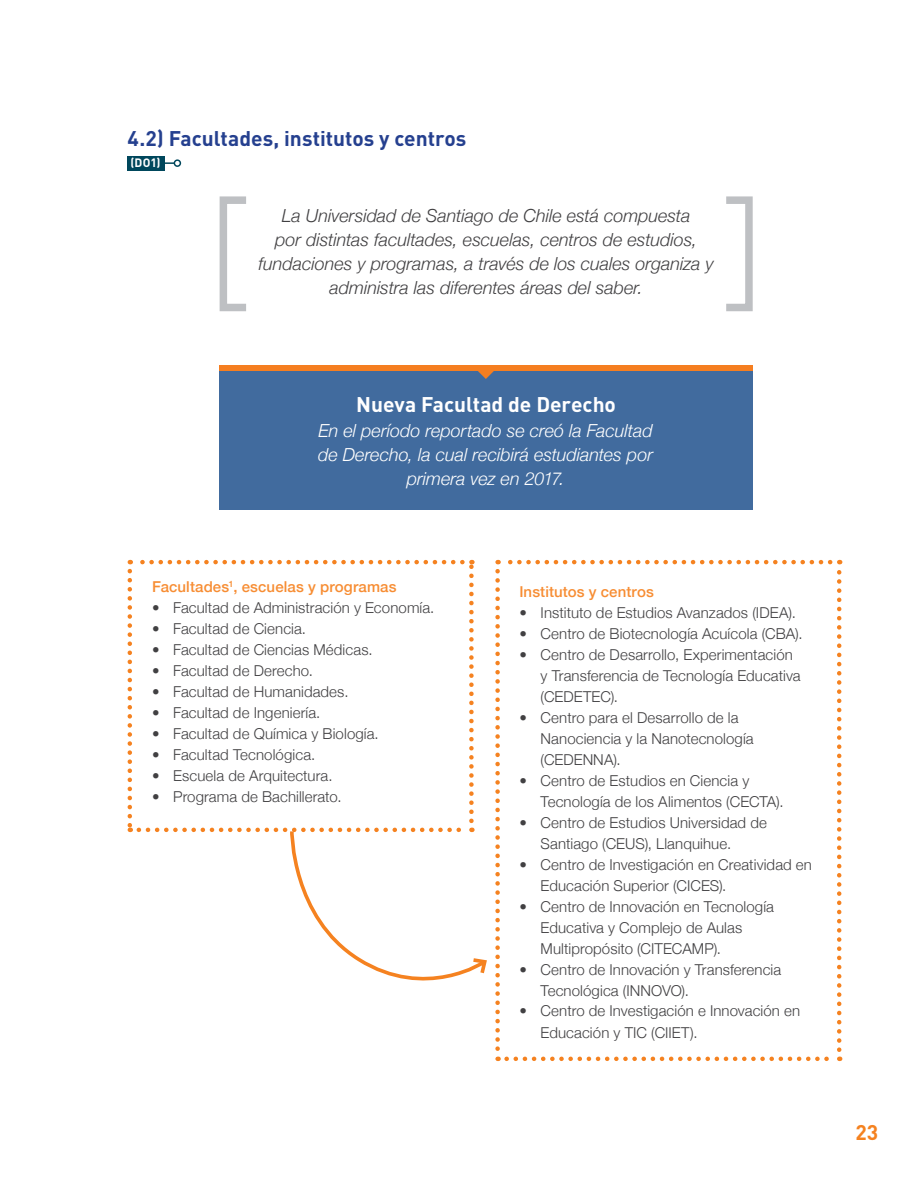
<style>
.page{position:relative;width:918px;height:1188px;background:#fff}
.page>*{position:absolute;margin:0;border:0;box-sizing:border-box;transform-origin:0 0}
.t1{font:700 21px "DIN";color:#25408f}
.t2{font:700 21px "DIN";letter-spacing:-.005em;color:#fff}
.t3{font:700 21px "DIN";color:#f58220}
.t4{font:italic 300 18px/24px "Helvetica Neue";color:#414042;text-align:center}
.t5{font:italic 300 18px/24px "Helvetica Neue";color:#fff;text-align:center}
.t6{font:300 15px/21px "Helvetica Neue";letter-spacing:.005em;color:#414042}
.t7{font:500 15px "Helvetica Neue";letter-spacing:.01em;color:#f78d33}
.t8{font:700 12px "DIN";color:#fff}
</style>
<div class="page">
<div style="left:220px;top:370px;width:533px;height:140px;background:#416b9e"></div>
<div style="left:128px;top:156px;width:37px;height:14px;background:#00475c"></div>
<svg style="left:165px;top:162px;width:9px;height:2px"></svg>
<div style="left:174px;top:159px;width:7px;height:8px;border:2px solid #00475c;border-radius:50%"></div>
<div style="left:220px;top:196px;width:30px;height:115px;border:8px solid #bec0c3"></div>
<div style="left:722px;top:196px;width:31px;height:115px;border:8px solid #bec0c3"></div>
<svg style="left:128px;top:571px;width:4px;height:261px"></svg>
<svg style="left:469px;top:560px;width:5px;height:261px"></svg>
<svg style="left:130px;top:560px;width:332px;height:4px"></svg>
<svg style="left:495px;top:571px;width:5px;height:490px"></svg>
<svg style="left:507px;top:1057px;width:333px;height:4px"></svg>
<svg style="left:837px;top:560px;width:4px;height:490px"></svg>
<svg style="left:498px;top:560px;width:332px;height:4px"></svg>
<svg style="left:139px;top:828px;width:348px;height:153px"></svg>
<div style="left:220px;top:365px;width:533px;height:6px;background:#f57e20"></div>
<svg style="left:478px;top:371px;width:16px;height:8px"></svg>
<h1 class="t1" style="left:128px;top:125px;width:340px">4.2) Facultades, institutos y centros</h1>
<p class="t8" style="left:131px;top:155px;width:32px">(DO1)</p>
<p class="t4" style="left:259px;top:203px;width:457px">La Universidad de Santiago de Chile está compuesta<br>por distintas facultades, escuelas, centros de estudios, fundaciones y programas, a través de los cuales organiza y administra las diferentes áreas del saber.</p>
<h1 class="t2" style="left:356px;top:390px;width:261px">Nueva Facultad de Derecho</h1>
<p class="t5" style="left:318px;top:417px;width:336px">En el período reportado se creó la Facultad de Derecho, la cual recibirá estudiantes por primera vez en 2017.</p>
<p class="t7" style="left:152px;top:575px;width:246px">Facultades<sup>1</sup>, escuelas y programas</p>
<p class="t6" style="left:152px;top:596px;width:284px">• Facultad de Administración y Economía.</p>
<p class="t6" style="left:152px;top:617px;width:156px">• Facultad de Ciencia.</p>
<p class="t6" style="left:152px;top:638px;width:222px">• Facultad de Ciencias Médicas.</p>
<p class="t6" style="left:152px;top:659px;width:163px">• Facultad de Derecho.</p>
<p class="t6" style="left:152px;top:680px;width:198px">• Facultad de Humanidades.</p>
<p class="t6" style="left:152px;top:701px;width:170px">• Facultad de Ingeniería.</p>
<p class="t6" style="left:152px;top:722px;width:228px">• Facultad de Química y Biología.</p>
<p class="t6" style="left:152px;top:743px;width:165px">• Facultad Tecnológica.</p>
<p class="t6" style="left:152px;top:764px;width:182px">• Escuela de Arquitectura.</p>
<p class="t6" style="left:152px;top:785px;width:191px">• Programa de Bachillerato.</p>
<p class="t7" style="left:519px;top:579px;width:136px">Institutos y centros</p>
<p class="t6" style="left:519px;top:601px;width:278px">• Instituto de Estudios Avanzados (IDEA).</p>
<p class="t6" style="left:519px;top:622px;width:285px">• Centro de Biotecnología Acuícola (CBA).</p>
<p class="t6" style="left:541px;top:643px;width:262px;text-indent:-21px">• Centro de Desarrollo, Experimentación y Transferencia de Tecnología Educativa (CEDETEC).</p>
<p class="t6" style="left:541px;top:706px;width:215px;text-indent:-21px">• Centro para el Desarrollo de la<br>Nanociencia y la Nanotecnología (CEDENNA).</p>
<p class="t6" style="left:541px;top:769px;width:244px;text-indent:-21px">• Centro de Estudios en Ciencia y<br>Tecnología de los Alimentos (CECTA).</p>
<p class="t6" style="left:541px;top:811px;width:228px;text-indent:-21px">• Centro de Estudios Universidad de<br>Santiago (CEUS), Llanquihue.</p>
<p class="t6" style="left:541px;top:853px;width:273px;text-indent:-21px">• Centro de Investigación en Creatividad en<br>Educación Superior (CICES).</p>
<p class="t6" style="left:541px;top:895px;width:235px;text-indent:-21px">• Centro de Innovación en Tecnología<br>Educativa y Complejo de Aulas<br>Multipropósito (CITECAMP).</p>
<p class="t6" style="left:541px;top:958px;width:242px;text-indent:-21px">• Centro de Innovación y Transferencia<br>Tecnológica (INNOVO).</p>
<p class="t6" style="left:541px;top:1000px;width:261px;text-indent:-21px">• Centro de Investigación e Innovación en<br>Educación y TIC (CIIET).</p>
<h1 class="t3" style="left:856px;top:1119px;width:24px">23</h1>
</div>
